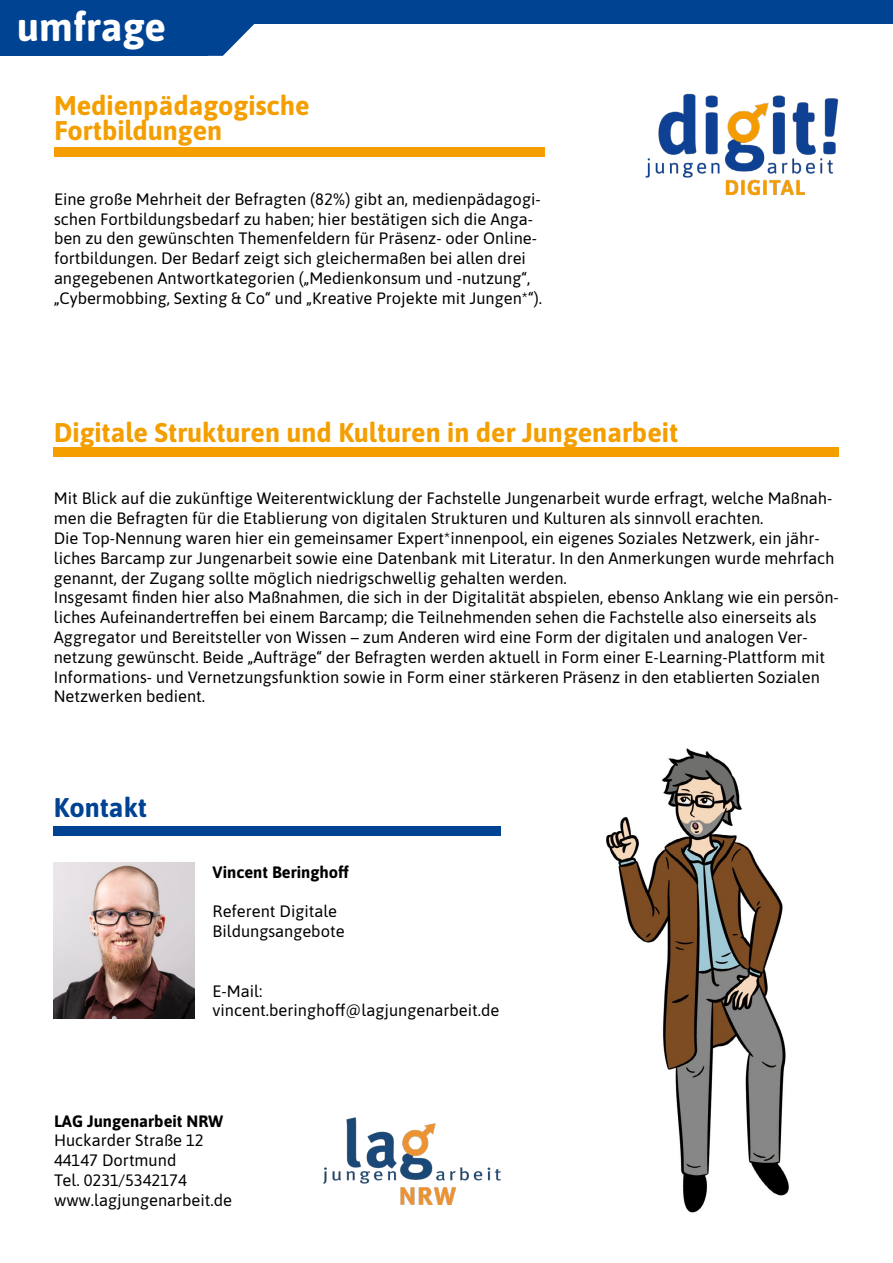
<style>
.page{position:relative;width:893px;height:1263px;background:#fff}
.page>*{position:absolute;margin:0;border:0;box-sizing:border-box;transform-origin:0 0}
.t1{font:700 40.2px "Asap";color:#fff}
.t2{font:700 27px/25.8px "Asap";color:#f49e00}
.t3{font:700 27px "Asap";color:#004393}
.t4{font:16.5px/19.8px "Asap";color:#000}
.t5{font:700 16.5px "Asap";color:#000}
</style>
<div class="page">
<img style="left:645px;top:93px;width:194px;height:103px">
<div style="left:110px;top:0;width:783px;height:24px;background:#004393"></div>
<div style="left:0;top:0;width:208px;height:56px;background:#004393"></div>
<svg style="left:208px;top:24px;width:46px;height:32px"></svg>
<div style="left:54px;top:148px;width:490px;height:9px;background:#f49e00"></div>
<div style="left:54px;top:826px;width:447px;height:10px;background:#004393"></div>
<div style="left:54px;top:447px;width:785px;height:10px;background:#f49e00"></div>
<img style="left:606px;top:748px;width:183px;height:465px">
<img style="left:54px;top:862px;width:140px;height:156px">
<img style="left:323px;top:1118px;width:178px;height:87px">
<h1 class="t1" style="left:17px;top:-2px;width:151px">umfrage</h1>
<h2 class="t2" style="left:54px;top:91px;width:257px">Medienpädagogische<br>Fortbildungen</h2>
<p class="t4" style="left:54px;top:188px;width:489px">Eine große Mehrheit der Befragten (82%) gibt an, medienpädagogi&shy;schen Fortbildungsbedarf zu haben; hier bestätigen sich die Anga&shy;ben zu den gewünschten Themenfeldern für Präsenz- oder Online&shy;fortbildungen. Der Bedarf zeigt sich gleichermaßen bei allen drei angegebenen Antwortkategorien („Medienkonsum und -nutzung“, „Cybermobbing, Sexting &amp; Co“ und „Kreative Projekte mit Jungen*“).</p>
<h2 class="t2" style="left:54px;top:418px;width:626px">Digitale Strukturen und Kulturen in der Jungenarbeit</h2>
<p class="t4" style="left:54px;top:488px;width:787px">Mit Blick auf die zukünftige Weiterentwicklung der Fachstelle Jungenarbeit wurde erfragt, welche Maßnah&shy;men die Befragten für die Etablierung von digitalen Strukturen und Kulturen als sinnvoll erachten.<br>Die Top-Nennung waren hier ein gemeinsamer Expert*innenpool, ein eigenes Soziales Netzwerk, ein jähr&shy;liches Barcamp zur Jungenarbeit sowie eine Datenbank mit Literatur. In den Anmerkungen wurde mehrfach genannt, der Zugang sollte möglich niedrigschwellig gehalten werden.<br>Insgesamt finden hier also Maßnahmen, die sich in der Digitalität abspielen, ebenso Anklang wie ein persön&shy;liches Aufeinandertreffen bei einem Barcamp; die Teilnehmenden sehen die Fachstelle also einerseits als Aggregator und Bereitsteller von Wissen – zum Anderen wird eine Form der digitalen und analogen Ver&shy;netzung gewünscht. Beide „Aufträge“ der Befragten werden aktuell in Form einer E-Learning-Plattform mit Informations- und Vernetzungsfunktion sowie in Form einer stärkeren Präsenz in den etablierten Sozialen Netzwerken bedient.</p>
<h2 class="t3" style="left:54px;top:789px;width:95px">Kontakt</h2>
<p class="t5" style="left:213px;top:860px;width:138px">Vincent Beringhoff</p>
<p class="t4" style="left:213px;top:901px;width:133px">Referent Digitale<br>Bildungsangebote</p>
<p class="t4" style="left:213px;top:980px;width:288px">E-Mail: vincent.beringhoff@lagjungenarbeit.de</p>
<p class="t5" style="left:54px;top:1109px;width:171px">LAG Jungenarbeit NRW</p>
<p class="t4" style="left:54px;top:1130px;width:179px">Huckarder Straße 12<br>44147 Dortmund<br>Tel. 0231/5342174 www.lagjungenarbeit.de</p>
</div>
